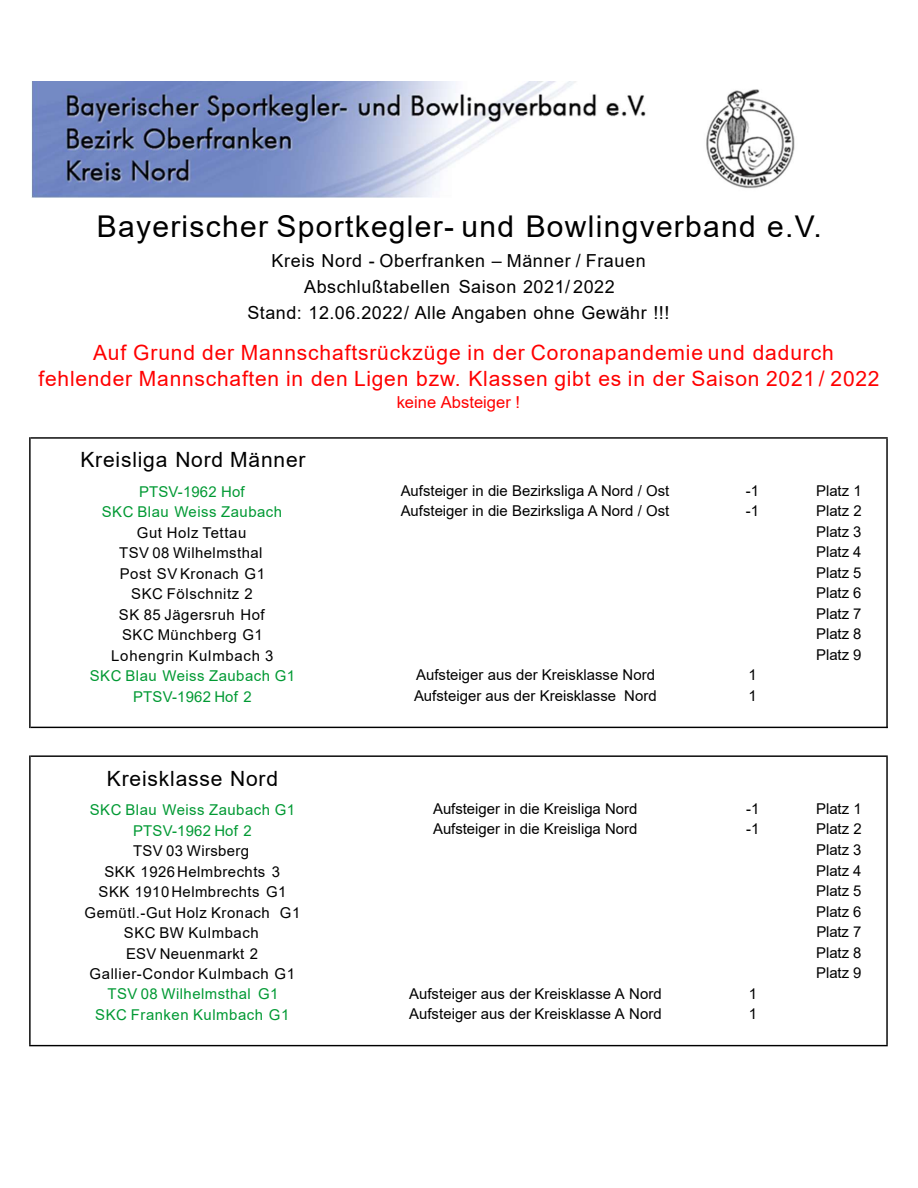
<style>
.page{position:relative;width:918px;height:1188px;background:#fff}
.page>*{position:absolute;margin:0;border:0;box-sizing:border-box;transform-origin:0 0}
.t1{font:30px "Arial";letter-spacing:.045em;color:#000}
.t2{font:21px/26.2px "Arial";letter-spacing:.035em;color:#f00;text-align:center}
.t3{font:21px "Arial";letter-spacing:.04em;color:#000}
.t4{font:18px/26px "Arial";letter-spacing:.03em;color:#000;text-align:center}
.t5{font:16.5px "Arial";color:#f00}
.t6{font:14.85px "Arial";letter-spacing:.005em;color:#000}
.t7{font:14.85px "Arial";letter-spacing:.03em;color:#093}
.t8{font:14.85px "Arial";letter-spacing:.035em;color:#000}
.t9{font:14.85px "Arial";letter-spacing:.04em;color:#000}
.t10{font:14.85px "Arial";letter-spacing:.03em;color:#000}
.t11{font:14.85px "Arial";letter-spacing:.025em;color:#000}
.t12{font:14.85px "Arial";letter-spacing:.05em;color:#000}
.t13{font:14.85px "Arial";letter-spacing:.01em;color:#093}
</style>
<div class="page">
<svg style="left:31px;top:726px;width:324px;height:321px"></svg>
<hr style="left:29px;top:437px;width:2px;height:291px;background:#000">
<hr style="left:886px;top:439px;width:2px;height:289px;background:#000">
<hr style="left:29px;top:755px;width:2px;height:290px;background:#000">
<hr style="left:886px;top:757px;width:2px;height:288px;background:#000">
<hr style="left:31px;top:437px;width:857px;height:2px;background:#000">
<hr style="left:31px;top:727px;width:857px;height:1px;background:#000">
<hr style="left:31px;top:755px;width:857px;height:2px;background:#000">
<hr style="left:29px;top:1045px;width:859px;height:1px;background:#000">
<img style="left:32px;top:81px;width:763px;height:117px">
<h1 class="t1" style="left:97px;top:215px;width:726px">Bayerischer Sportkegler- und Bowlingverband e.V.</h1>
<p class="t4" style="left:248px;top:249px;width:423px">Kreis Nord - Oberfranken – Männer / Frauen<br>Abschlußtabellen Saison 2021/ 2022<br>Stand: 12.06.2022/ Alle Angaben ohne Gewähr !!!</p>
<h2 class="t2" style="left:39px;top:342px;width:843px">Auf Grund der Mannschaftsrückzüge in der Coronapandemie und dadurch<br>fehlender Mannschaften in den Ligen bzw. Klassen gibt es in der Saison 2021 / 2022</h2>
<p class="t5" style="left:397px;top:396px;width:125px">keine Absteiger !</p>
<h2 class="t3" style="left:80px;top:452px;width:227px">Kreisliga Nord Männer</h2>
<p class="t13" style="left:139px;top:486px;width:107px">PTSV-1962 Hof</p>
<p class="t6" style="left:401px;top:485px;width:270px">Aufsteiger in die Bezirksliga A Nord / Ost</p>
<p class="t6" style="left:746px;top:485px;width:15px">-1</p>
<p class="t6" style="left:816px;top:485px;width:47px">Platz 1</p>
<p class="t7" style="left:102px;top:507px;width:182px">SKC Blau Weiss Zaubach</p>
<p class="t6" style="left:401px;top:505px;width:270px">Aufsteiger in die Bezirksliga A Nord / Ost</p>
<p class="t6" style="left:746px;top:505px;width:15px">-1</p>
<p class="t6" style="left:816px;top:505px;width:47px">Platz 2</p>
<p class="t9" style="left:137px;top:527px;width:111px">Gut Holz Tettau</p>
<p class="t6" style="left:816px;top:526px;width:47px">Platz 3</p>
<p class="t10" style="left:119px;top:548px;width:145px">TSV 08 Wilhelmsthal</p>
<p class="t6" style="left:816px;top:546px;width:47px">Platz 4</p>
<p class="t8" style="left:120px;top:568px;width:147px">Post SV Kronach G1</p>
<p class="t6" style="left:816px;top:567px;width:47px">Platz 5</p>
<p class="t9" style="left:131px;top:589px;width:123px">SKC Fölschnitz 2</p>
<p class="t6" style="left:816px;top:588px;width:47px">Platz 6</p>
<p class="t8" style="left:119px;top:609px;width:147px">SK 85 Jägersruh Hof</p>
<p class="t6" style="left:816px;top:608px;width:47px">Platz 7</p>
<p class="t8" style="left:122px;top:630px;width:142px">SKC Münchberg G1</p>
<p class="t6" style="left:816px;top:629px;width:47px">Platz 8</p>
<p class="t12" style="left:111px;top:650px;width:164px">Lohengrin Kulmbach 3</p>
<p class="t6" style="left:816px;top:649px;width:47px">Platz 9</p>
<p class="t7" style="left:90px;top:671px;width:207px">SKC Blau Weiss Zaubach G1</p>
<p class="t6" style="left:416px;top:670px;width:240px">Aufsteiger aus der Kreisklasse Nord</p>
<p class="t6" style="left:749px;top:670px;width:10px">1</p>
<p class="t7" style="left:133px;top:691px;width:120px">PTSV-1962 Hof 2</p>
<p class="t6" style="left:414px;top:690px;width:244px">Aufsteiger aus der Kreisklasse Nord</p>
<p class="t6" style="left:749px;top:690px;width:10px">1</p>
<h2 class="t3" style="left:107px;top:770px;width:173px">Kreisklasse Nord</h2>
<p class="t7" style="left:90px;top:804px;width:207px">SKC Blau Weiss Zaubach G1</p>
<p class="t6" style="left:433px;top:803px;width:206px">Aufsteiger in die Kreisliga Nord</p>
<p class="t6" style="left:746px;top:803px;width:15px">-1</p>
<p class="t6" style="left:816px;top:803px;width:47px">Platz 1</p>
<p class="t7" style="left:133px;top:825px;width:120px">PTSV-1962 Hof 2</p>
<p class="t6" style="left:433px;top:824px;width:206px">Aufsteiger in die Kreisliga Nord</p>
<p class="t6" style="left:746px;top:824px;width:15px">-1</p>
<p class="t6" style="left:816px;top:824px;width:47px">Platz 2</p>
<p class="t11" style="left:133px;top:845px;width:118px">TSV 03 Wirsberg</p>
<p class="t6" style="left:816px;top:844px;width:47px">Platz 3</p>
<p class="t10" style="left:104px;top:866px;width:177px">SKK 1926Helmbrechts 3</p>
<p class="t6" style="left:816px;top:865px;width:47px">Platz 4</p>
<p class="t10" style="left:99px;top:886px;width:189px">SKK 1910Helmbrechts G1</p>
<p class="t6" style="left:816px;top:885px;width:47px">Platz 5</p>
<p class="t8" style="left:85px;top:907px;width:217px">Gemütl.-Gut Holz Kronach G1</p>
<p class="t6" style="left:816px;top:906px;width:47px">Platz 6</p>
<p class="t9" style="left:124px;top:927px;width:136px">SKC BW Kulmbach</p>
<p class="t6" style="left:816px;top:926px;width:46px">Platz 7</p>
<p class="t11" style="left:126px;top:948px;width:134px">ESV Neuenmarkt 2</p>
<p class="t6" style="left:816px;top:947px;width:47px">Platz 8</p>
<p class="t9" style="left:90px;top:968px;width:207px">Gallier-Condor Kulmbach G1</p>
<p class="t6" style="left:816px;top:967px;width:47px">Platz 9</p>
<p class="t7" style="left:108px;top:988px;width:172px">TSV 08 Wilhelmsthal G1</p>
<p class="t6" style="left:409px;top:988px;width:254px">Aufsteiger aus der Kreisklasse A Nord</p>
<p class="t6" style="left:749px;top:988px;width:10px">1</p>
<p class="t7" style="left:95px;top:1009px;width:196px">SKC Franken Kulmbach G1</p>
<p class="t6" style="left:409px;top:1008px;width:254px">Aufsteiger aus der Kreisklasse A Nord</p>
<p class="t6" style="left:749px;top:1008px;width:10px">1</p>
</div>
